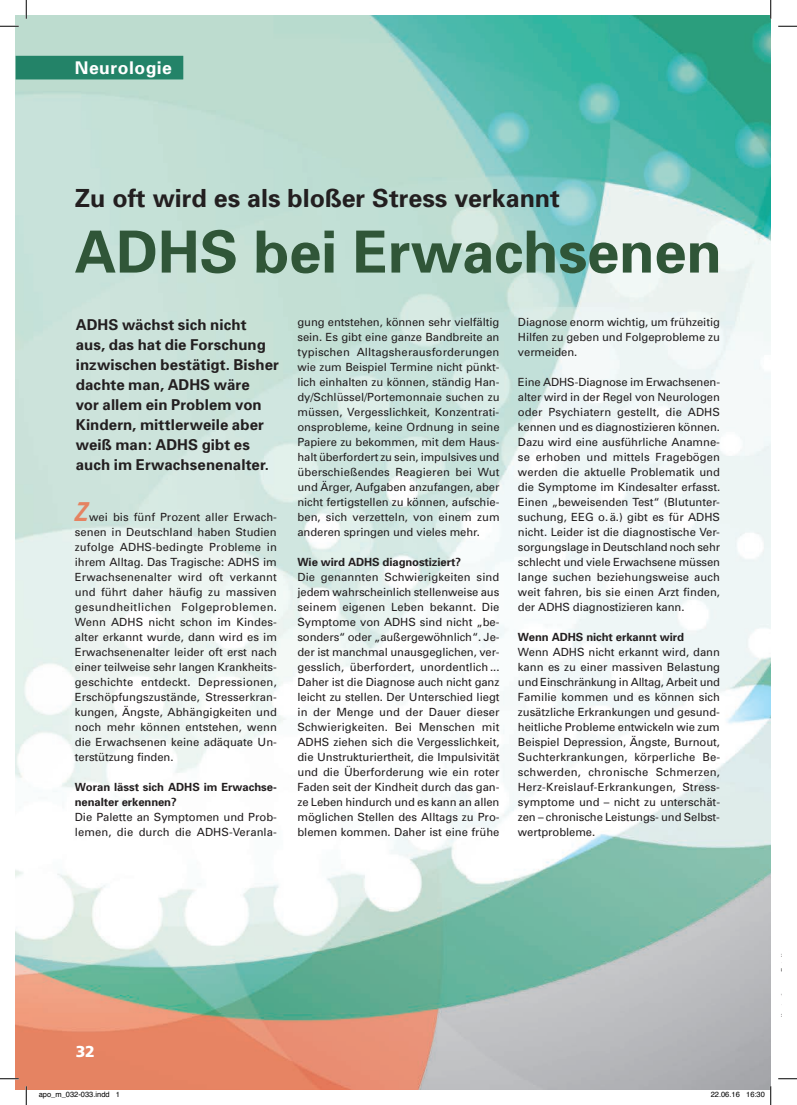
<style>
.page{position:relative;width:797px;height:1105px;background:#fff}
.page>*{position:absolute;margin:0;border:0;box-sizing:border-box;transform-origin:0 0}
.t1{font:700 58.12px "Univers";letter-spacing:-.005em;color:#305638}
.t2{font:italic 700 27.5px "Officina Sans";color:#e58361}
.t3{font:700 25px "Univers";color:#231f20}
.t4{font:700 17.5px "Univers";letter-spacing:.03em;color:#fff}
.t5{font:900 15.75px "Frutiger";color:#fff}
.t6{font:700 15px/20px "Univers";letter-spacing:.005em;color:#231f20}
.t7{font:11.25px/15px "Univers";letter-spacing:-.005em;color:#231f20;text-align:justify}
.t8{font:700 11.25px/15px "Univers";letter-spacing:-.005em;color:#231f20}
.t9{font:7.5px "Helvetica";color:#000}
</style>
<div class="page">
<img style="left:16px;top:16px;width:754px;height:1073px">
<div style="left:16px;top:56px;width:167px;height:23px;background:#238368"></div>
<svg style="left:0;top:25px;width:19px;height:2px"></svg>
<svg style="left:778px;top:25px;width:19px;height:2px"></svg>
<svg style="left:0;top:1078px;width:19px;height:1px"></svg>
<svg style="left:778px;top:1078px;width:19px;height:1px"></svg>
<svg style="left:25px;top:0;width:2px;height:19px"></svg>
<svg style="left:25px;top:1086px;width:2px;height:19px"></svg>
<svg style="left:770px;top:0;width:1px;height:19px"></svg>
<svg style="left:746px;top:1086px;width:25px;height:19px"></svg>
<h3 class="t4" style="left:75px;top:58px;width:99px">Neurologie</h3>
<h3 class="t3" style="left:75px;top:183px;width:486px">Zu oft wird es als bloßer Stress verkannt</h3>
<h1 class="t1" style="left:74px;top:217px;width:649px">ADHS bei Erwachsenen</h1>
<h3 class="t6" style="left:76px;top:314px;width:205px">ADHS wächst sich nicht aus, das hat die Forschung inzwischen bestätigt. Bisher dachte man, ADHS wäre<br>vor allem ein Problem von<br>Kindern, mittlerweile aber weiß man: ADHS gibt es auch im Erwachsenenalter.</h3>
<h2 class="t2" style="left:75px;top:495px;width:15px">Z</h2>
<p class="t7" style="left:75px;top:510px;width:204px;text-indent:14px">wei bis fünf Prozent aller Erwach&shy;senen in Deutschland haben Studien zufolge ADHS-bedingte Probleme in ihrem Alltag. Das Tragische: ADHS im Erwachsenenalter wird oft verkannt und führt daher häufig zu massiven gesundheitlichen Folgeproblemen.<br>Wenn ADHS nicht schon im Kindes&shy;alter erkannt wurde, dann wird es im Erwachsenenalter leider oft erst nach einer teilweise sehr langen Krankheits&shy;geschichte entdeckt. Depressionen, Erschöpfungszustände, Stresserkran&shy;kungen, Ängste, Abhängigkeiten und noch mehr können entstehen, wenn die Erwachsenen keine adäquate Un&shy;terstützung finden.</p>
<p class="t8" style="left:75px;top:780px;width:203px">Woran lässt sich ADHS im Erwachse&shy;nenalter erkennen?</p>
<p class="t7" style="left:75px;top:810px;width:203px">Die Palette an Symptomen und Prob&shy;lemen, die durch die ADHS-Veranla-</p>
<p class="t7" style="left:297px;top:315px;width:204px">gung entstehen, können sehr vielfältig sein. Es gibt eine ganze Bandbreite an typischen Alltagsherausforderungen wie zum Beispiel Termine nicht pünkt&shy;lich einhalten zu können, ständig Han&shy;dy/Schlüssel/Portemonnaie suchen zu müssen, Vergesslichkeit, Konzentrati&shy;onsprobleme, keine Ordnung in seine Papiere zu bekommen, mit dem Haus&shy;halt überfordert zu sein, impulsives und überschießendes Reagieren bei Wut und Ärger, Aufgaben anzufangen, aber nicht fertigstellen zu können, aufschie&shy;ben, sich verzetteln, von einem zum anderen springen und vieles mehr.</p>
<p class="t8" style="left:297px;top:555px;width:165px">Wie wird ADHS diagnostiziert?</p>
<p class="t7" style="left:297px;top:570px;width:204px">Die genannten Schwierigkeiten sind jedem wahrscheinlich stellenweise aus seinem eigenen Leben bekannt. Die Symptome von ADHS sind nicht „be&shy;sonders“ oder „außergewöhnlich“. Je&shy;der ist manchmal unausgeglichen, ver&shy;gesslich, überfordert, unordentlich...<br>Daher ist die Diagnose auch nicht ganz leicht zu stellen. Der Unterschied liegt in der Menge und der Dauer dieser Schwierigkeiten. Bei Menschen mit ADHS ziehen sich die Vergesslichkeit, die Unstrukturiertheit, die Impulsivität und die Überforderung wie ein roter Faden seit der Kindheit durch das gan&shy;ze Leben hindurch und es kann an allen möglichen Stellen des Alltags zu Pro&shy;blemen kommen. Daher ist eine frühe</p>
<p class="t7" style="left:518px;top:315px;width:203px">Diagnose enorm wichtig, um frühzeitig Hilfen zu geben und Folgeprobleme zu vermeiden.</p>
<p class="t7" style="left:518px;top:375px;width:204px">Eine ADHS-Diagnose im Erwachsenen&shy;alter wird in der Regel von Neurologen oder Psychiatern gestellt, die ADHS kennen und es diagnostizieren können.<br>Dazu wird eine ausführliche Anamne&shy;se erhoben und mittels Fragebögen werden die aktuelle Problematik und die Symptome im Kindesalter erfasst.<br>Einen „beweisenden Test“ (Blutunter&shy;suchung, EEG o.ä.) gibt es für ADHS nicht. Leider ist die diagnostische Ver&shy;sorgungslage in Deutschland noch sehr schlecht und viele Erwachsene müssen lange suchen beziehungsweise auch weit fahren, bis sie einen Arzt finden, der ADHS diagnostizieren kann.</p>
<p class="t8" style="left:518px;top:630px;width:167px">Wenn ADHS nicht erkannt wird</p>
<p class="t7" style="left:518px;top:645px;width:204px">Wenn ADHS nicht erkannt wird, dann kann es zu einer massiven Belastung und Einschränkung in Alltag, Arbeit und Familie kommen und es können sich zusätzliche Erkrankungen und gesund&shy;heitliche Probleme entwickeln wie zum Beispiel Depression, Ängste, Burnout, Suchterkrankungen, körperliche Be&shy;schwerden, chronische Schmerzen, Herz-Kreislauf-Erkrankungen, Stress&shy;symptome und – nicht zu unterschät&shy;zen – chronische Leistungs- und Selbst&shy;wertprobleme.</p>
<h3 class="t5" style="left:76px;top:1042px;width:20px">32</h3>
<p class="t9" style="left:39px;top:1089px;width:83px">apo_m_032-033.indd 1</p>
<p class="t9" style="left:710px;top:1089px;width:56px">22.06.16 16:30</p>
</div>
